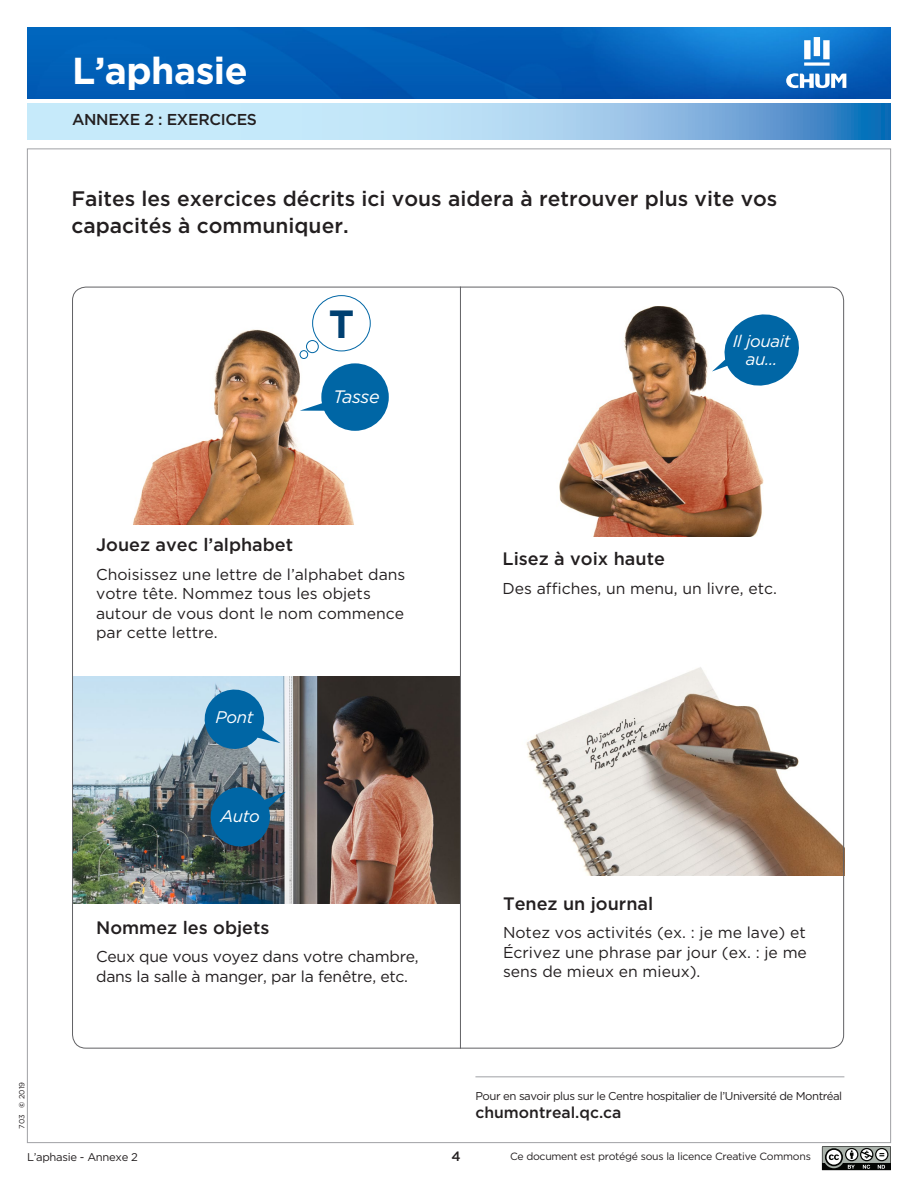
<style>
.page{position:relative;width:918px;height:1188px;background:#fff}
.page>*{position:absolute;margin:0;border:0;box-sizing:border-box;transform-origin:0 0}
.t1{font:700 39.3px "Gotham";color:#004071}
.t2{font:700 37.5px "Gotham";letter-spacing:-.015em;color:#fff}
.t3{font:500 21px/27px "Gotham";color:#231f20}
.t4{font:500 18px "Gotham";color:#231f20}
.t5{font:italic 18px "Gotham";letter-spacing:-.02em;color:#fff}
.t6{font:italic 16.8px/18.3px "Gotham";letter-spacing:-.02em;color:#fff;text-align:center}
.t7{font:15.75px/19.5px "Gotham";color:#231f20}
.t8{font:500 15.75px "Gotham";letter-spacing:-.02em;color:#231f20}
.t9{font:500 15.75px "Gotham";color:#231f20}
.t10{font:500 13.5px "Gotham";color:#231f20}
.t11{font:11.4px "Gotham";letter-spacing:-.04em;color:#231f20}
.t12{font:11.25px "Gotham";letter-spacing:-.025em;color:#231f20}
.t13{font:10.5px "Gotham";letter-spacing:-.025em;color:#231f20}
.t14{font:7.5px "Gotham";color:#231f20}
.s1{font-weight:700}
</style>
<div class="page">
<img style="left:27px;top:27px;width:864px;height:72px">
<svg style="left:27px;top:104px;width:864px;height:36px"></svg>
<svg style="left:804px;top:37px;width:26px;height:29px"></svg>
<svg style="left:786px;top:73px;width:60px;height:15px"></svg>
<svg style="left:822px;top:1146px;width:69px;height:24px"></svg>
<hr style="left:475px;top:1076px;width:369px;height:1px;background:#a0a1a5">
<img style="left:133px;top:310px;width:232px;height:214px">
<div style="left:312px;top:295px;width:59px;height:56px;border:1px solid #0066a5;border-radius:50%"></div>
<div style="left:306px;top:340px;width:13px;height:13px;border:1px solid #0066a5;border-radius:50%"></div>
<div style="left:300px;top:350px;width:8px;height:9px;border:1px solid #0066a5;border-radius:50%"></div>
<div style="left:321px;top:363px;width:68px;height:68px;background:#0066a5;border-radius:50%"></div>
<svg style="left:300px;top:403px;width:25px;height:8px"></svg>
<img style="left:74px;top:676px;width:386px;height:228px">
<svg style="left:206px;top:783px;width:80px;height:68px"></svg>
<svg style="left:200px;top:685px;width:81px;height:68px"></svg>
<img style="left:559px;top:306px;width:205px;height:231px">
<svg style="left:712px;top:309px;width:87px;height:82px"></svg>
<img style="left:526px;top:667px;width:316px;height:209px">
<hr style="left:460px;top:287px;width:1px;height:762px;background:#616164">
<h2 class="t2" style="left:72px;top:48px;width:177px">L’aphasie</h2>
<p class="t8" style="left:72px;top:110px;width:186px">Annexe 2 : Exercices</p>
<h3 class="t3" style="left:71px;top:185px;width:708px">Faites les exercices décrits ici vous aidera à retrouver plus vite vos capacités à communiquer.</h3>
<h1 class="t1" style="left:329px;top:300px;width:27px">T</h1>
<p class="t5" style="left:333px;top:386px;width:48px">Tasse</p>
<p class="t6" style="left:733px;top:332px;width:59px">Il jouait au...</p>
<p class="t4" style="left:96px;top:534px;width:199px">Jouez avec l’alphabet</p>
<p class="t7" style="left:96px;top:564px;width:311px">Choisissez une lettre de l’alphabet dans votre tête. Nommez tous les objets autour de vous dont le nom commence par cette lettre.</p>
<p class="t6" style="left:216px;top:708px;width:40px">Pont</p>
<p class="t6" style="left:221px;top:807px;width:41px">Auto</p>
<p class="t4" style="left:96px;top:917px;width:175px">Nommez les objets</p>
<p class="t7" style="left:96px;top:947px;width:324px">Ceux que vous voyez dans votre chambre, dans la salle à manger, par la fenêtre, etc.</p>
<p class="t4" style="left:503px;top:548px;width:164px">Lisez à voix haute</p>
<p class="t7" style="left:503px;top:578px;width:276px">Des affiches, un menu, un livre, etc.</p>
<p class="t4" style="left:503px;top:893px;width:152px">Tenez un journal</p>
<p class="t7" style="left:503px;top:923px;width:305px;text-align:justify">Notez vos activités (ex. : je me lave) et Écrivez une phrase par jour (ex. : je me sens de mieux en mieux).</p>
<p class="t14" style="left:17px;top:1129px;width:49px;rotate:-90deg">703 <span class="s1">©</span> 2019</p>
<p class="t12" style="left:27px;top:1150px;width:113px">L’aphasie - Annexe 2</p>
<p class="t10" style="left:451px;top:1148px;width:11px">4</p>
<p class="t11" style="left:475px;top:1089px;width:368px">Pour en savoir plus sur le Centre hospitalier de l’Université de Montréal</p>
<p class="t9" style="left:475px;top:1103px;width:148px">chumontreal.qc.ca</p>
<p class="t13" style="left:510px;top:1150px;width:302px">Ce document est protégé sous la licence Creative Commons</p>
</div>
